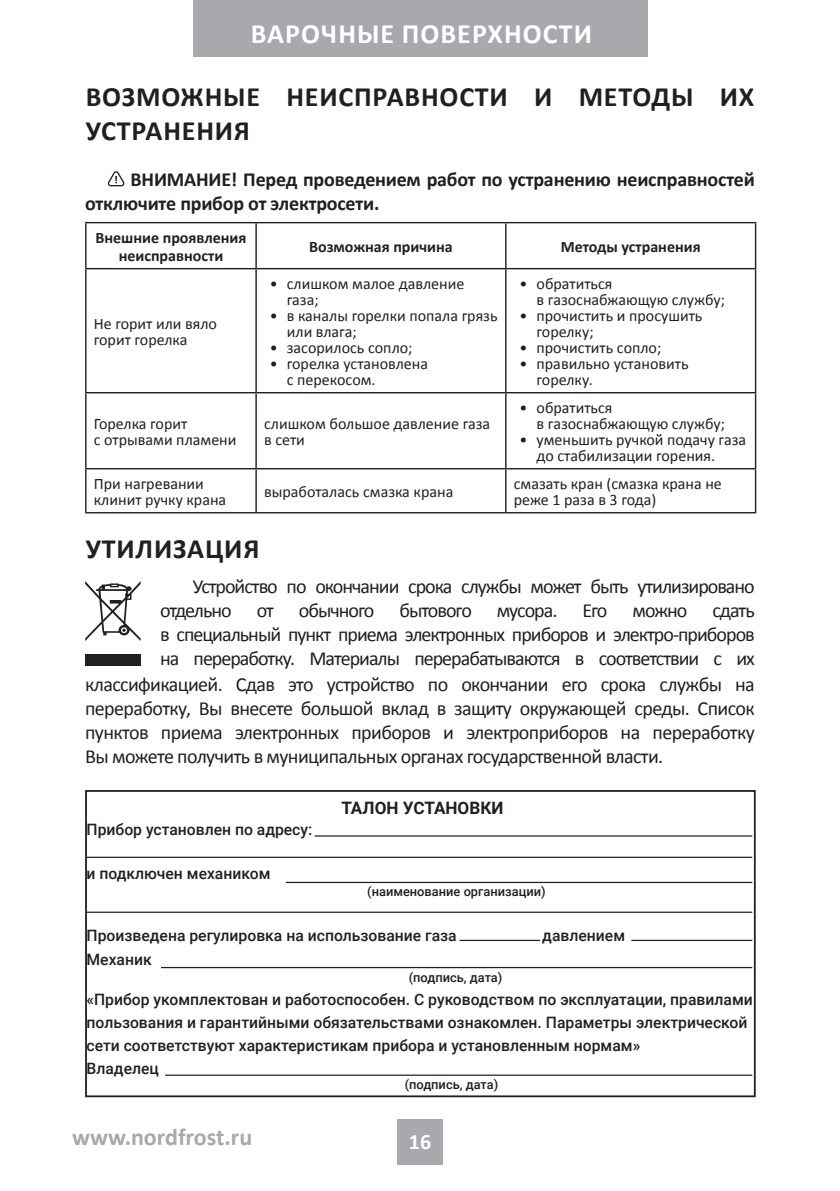
<style>
.page{position:relative;width:840px;height:1191px;background:#fff}
.page>*{position:absolute;margin:0;border:0;box-sizing:border-box;transform-origin:0 0}
.t1{font:700 28px/33.6px "Calibri";letter-spacing:.03em;color:#231f20}
.t2{font:700 28px "Calibri";letter-spacing:.04em;color:#fff}
.t3{font:700 24px "Calibri";color:#a8a9ad}
.t4{font:700 22px "Calibri";color:#fff}
.t5{font:20px/24px "Calibri";letter-spacing:-.05em;color:#231f20;text-align:justify}
.t6{font:700 20px/24px "Calibri";letter-spacing:-.01em;color:#231f20}
.t7{font:700 17px "Roboto";color:#231f20}
.t8{font:16px/16px "Calibri";color:#231f20}
.t9{font:700 16px/18px "Calibri";color:#231f20;text-align:center}
.t10{font:500 15.6px/23px "Roboto";color:#231f20}
.t11{font:500 12.8px "Roboto";color:#231f20}
</style>
<div class="page">
<div style="left:193px;top:0;width:453px;height:57px;background:#a8a9ad"></div>
<div style="left:397px;top:1119px;width:45px;height:45px;background:#a8a9ad"></div>
<div style="left:85px;top:654px;width:56px;height:11px;background:#231f20"></div>
<svg style="left:85px;top:581px;width:56px;height:60px"></svg>
<svg style="left:108px;top:171px;width:16px;height:15px"></svg>
<hr style="left:85px;top:222px;width:171px;height:1px;background:#231f20">
<hr style="left:85px;top:223px;width:1px;height:45px;background:#231f20">
<hr style="left:256px;top:222px;width:249px;height:1px;background:#231f20">
<hr style="left:255px;top:223px;width:2px;height:45px;background:#231f20">
<hr style="left:505px;top:222px;width:250px;height:1px;background:#231f20">
<hr style="left:505px;top:223px;width:1px;height:45px;background:#231f20">
<hr style="left:754px;top:223px;width:1px;height:45px;background:#231f20">
<hr style="left:85px;top:268px;width:171px;height:1px;background:#231f20">
<hr style="left:85px;top:269px;width:1px;height:123px;background:#231f20">
<hr style="left:256px;top:268px;width:249px;height:1px;background:#231f20">
<hr style="left:255px;top:269px;width:2px;height:123px;background:#231f20">
<hr style="left:505px;top:268px;width:250px;height:1px;background:#231f20">
<hr style="left:505px;top:269px;width:1px;height:123px;background:#231f20">
<hr style="left:754px;top:269px;width:1px;height:123px;background:#231f20">
<hr style="left:85px;top:392px;width:171px;height:1px;background:#231f20">
<hr style="left:85px;top:393px;width:1px;height:75px;background:#231f20">
<hr style="left:256px;top:392px;width:249px;height:1px;background:#231f20">
<hr style="left:255px;top:393px;width:2px;height:75px;background:#231f20">
<hr style="left:505px;top:392px;width:250px;height:1px;background:#231f20">
<hr style="left:505px;top:393px;width:1px;height:75px;background:#231f20">
<hr style="left:754px;top:393px;width:1px;height:75px;background:#231f20">
<hr style="left:85px;top:468px;width:171px;height:1px;background:#231f20">
<hr style="left:85px;top:469px;width:1px;height:43px;background:#231f20">
<hr style="left:256px;top:468px;width:249px;height:1px;background:#231f20">
<hr style="left:255px;top:469px;width:2px;height:43px;background:#231f20">
<hr style="left:505px;top:468px;width:250px;height:1px;background:#231f20">
<hr style="left:505px;top:469px;width:1px;height:43px;background:#231f20">
<hr style="left:754px;top:469px;width:1px;height:43px;background:#231f20">
<hr style="left:85px;top:512px;width:171px;height:1px;background:#231f20">
<hr style="left:256px;top:512px;width:249px;height:1px;background:#231f20">
<hr style="left:505px;top:512px;width:250px;height:1px;background:#231f20">
<hr style="left:314px;top:835px;width:437px;height:1px;background:#231f20">
<hr style="left:286px;top:882px;width:465px;height:1px;background:#231f20">
<hr style="left:86px;top:856px;width:665px;height:2px;background:#231f20">
<hr style="left:86px;top:911px;width:665px;height:2px;background:#231f20">
<hr style="left:161px;top:967px;width:590px;height:1px;background:#231f20">
<hr style="left:165px;top:1074px;width:586px;height:1px;background:#231f20">
<hr style="left:459px;top:939px;width:80px;height:2px;background:#231f20">
<hr style="left:631px;top:939px;width:120px;height:2px;background:#231f20">
<div style="left:85px;top:790px;width:670px;height:307px;border:2px solid #231f20"></div>
<h1 class="t2" style="left:250px;top:16px;width:342px">ВАРОЧНЫЕ ПОВЕРХНОСТИ</h1>
<h1 class="t1" style="left:86px;top:80px;width:669px">ВОЗМОЖНЫЕ НЕИСПРАВНОСТИ И МЕТОДЫ ИХ<br>УСТРАНЕНИЯ</h1>
<p class="t6" style="left:85px;top:168px;width:671px;text-indent:45px">ВНИМАНИЕ! Перед проведением работ по устранению неисправностей отключите прибор от электросети.</p>
<p class="t9" style="left:95px;top:228px;width:152px">Внешние проявления неисправности</p>
<p class="t9" style="left:309px;top:237px;width:145px">Возможная причина</p>
<p class="t9" style="left:560px;top:237px;width:141px">Методы устранения</p>
<p class="t8" style="left:94px;top:315px;width:124px">Не горит или вяло горит горелка</p>
<p class="t8" style="left:287px;top:275px;width:179px;text-indent:-17px">• слишком малое давление газа;</p>
<p class="t8" style="left:287px;top:307px;width:212px;text-indent:-17px">• в каналы горелки попала грязь или влага;</p>
<p class="t8" style="left:270px;top:339px;width:144px">• засорилось сопло;</p>
<p class="t8" style="left:287px;top:355px;width:143px;text-indent:-17px">• горелка установлена с перекосом.</p>
<p class="t8" style="left:94px;top:415px;width:144px">Горелка горит<br>с отрывами пламени</p>
<p class="t8" style="left:264px;top:415px;width:227px">слишком большое давление газа в сети</p>
<p class="t8" style="left:536px;top:275px;width:190px;text-indent:-17px">• обратиться<br>в газоснабжающую службу;</p>
<p class="t8" style="left:536px;top:307px;width:167px;text-indent:-17px">• прочистить и просушить горелку;</p>
<p class="t8" style="left:519px;top:339px;width:143px">• прочистить сопло;</p>
<p class="t8" style="left:536px;top:355px;width:153px;text-indent:-17px">• правильно установить горелку.</p>
<p class="t8" style="left:536px;top:399px;width:190px;text-indent:-17px">• обратиться<br>в газоснабжающую службу;</p>
<p class="t8" style="left:536px;top:431px;width:211px;text-indent:-17px">• уменьшить ручкой подачу газа до стабилизации горения.</p>
<p class="t8" style="left:94px;top:475px;width:134px">При нагревании клинит ручку крана</p>
<p class="t8" style="left:264px;top:483px;width:191px">выработалась смазка крана</p>
<p class="t8" style="left:513px;top:475px;width:209px">смазать кран (смазка крана не реже 1 раза в 3 года)</p>
<h1 class="t1" style="left:86px;top:532px;width:175px">УТИЛИЗАЦИЯ</h1>
<p class="t5" style="left:160px;top:574px;width:596px;text-indent:33px">Устройство по окончании срока службы может быть утилизировано отдельно от обычного бытового мусора. Его можно сдать в специальный пункт приема электронных приборов и электро-приборов на переработку. Материалы перерабатываются в соответствии с их</p>
<p class="t5" style="left:85px;top:672px;width:670px">классификацией. Сдав это устройство по окончании его срока службы на переработку, Вы внесете большой вклад в защиту окружающей среды. Список пунктов приема электронных приборов и электроприборов на переработку Вы можете получить в муниципальных органах государственной власти.</p>
<p class="t10" style="left:86px;top:817px;width:227px">Прибор установлен по адресу:</p>
<p class="t10" style="left:86px;top:861px;width:185px">и подключен механиком</p>
<p class="t7" style="left:341px;top:796px;width:163px">ТАЛОН УСТАНОВКИ</p>
<p class="t11" style="left:367px;top:883px;width:180px">(наименование организации)</p>
<p class="t10" style="left:86px;top:923px;width:371px">Произведена регулировка на использование газа</p>
<p class="t10" style="left:542px;top:923px;width:84px">давлением</p>
<p class="t10" style="left:86px;top:947px;width:67px">Механик</p>
<p class="t11" style="left:408px;top:969px;width:95px">(подпись, дата)</p>
<p class="t10" style="left:86px;top:987px;width:667px">«Прибор укомплектован и работоспособен. С руководством по эксплуатации, правилами пользования и гарантийными обязательствами ознакомлен. Параметры электрической сети соответствуют характеристикам прибора и установленным нормам»<br>Владелец</p>
<p class="t11" style="left:404px;top:1075px;width:95px">(подпись, дата)</p>
<h2 class="t3" style="left:72px;top:1122px;width:182px">www.nordfrost.ru</h2>
<h3 class="t4" style="left:408px;top:1127px;width:24px">16</h3>
</div>
